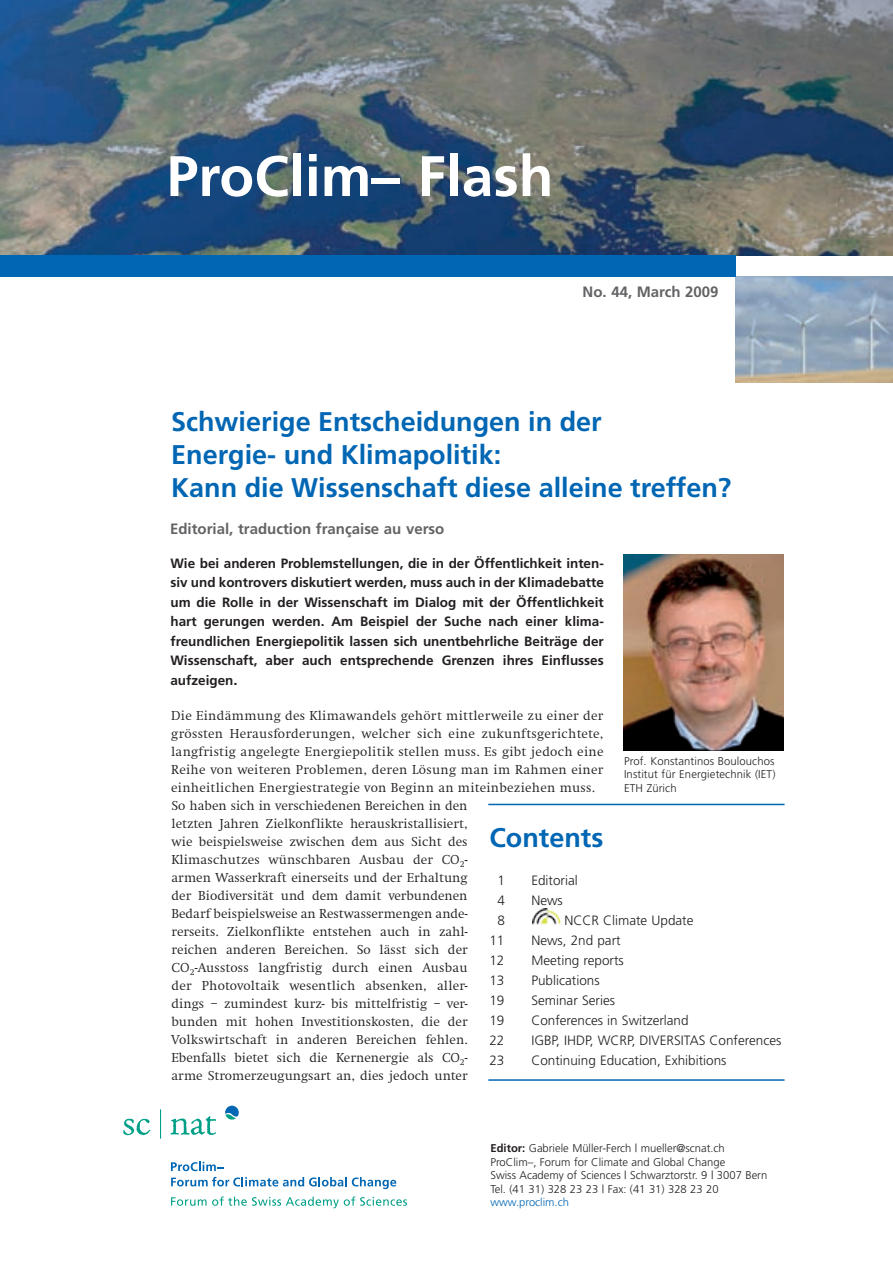
<style>
.page{position:relative;width:893px;height:1263px;background:#fff}
.page>*{position:absolute;margin:0;border:0;box-sizing:border-box;transform-origin:0 0}
.t1{font:700 57px "Frutiger";color:#fff}
.t2{font:700 27px/33px "Frutiger";color:#0166b3}
.t3{font:700 15px "Frutiger";color:#636366}
.t4{font:300 13.5px/18px "Swift";letter-spacing:.005em;color:#231f20;text-align:justify}
.t5{font:700 13.5px/19.5px "Frutiger";color:#231f20;text-align:justify}
.t6{font:300 13.5px "Frutiger";color:#231f20}
.t7{font:300 11.25px/13.5px "Frutiger";color:#231f20}
.t8{font:300 11.25px "Frutiger";color:#0166b3}
.s1{font-size:15px}
.s2{font-weight:700}
</style>
<div class="page">
<img style="left:0;top:0;width:893px;height:255px">
<img style="left:736px;top:276px;width:157px;height:106px">
<div style="left:0;top:255px;width:736px;height:21px;background:#0166b3"></div>
<svg style="left:123px;top:1119px;width:27px;height:16px"></svg>
<svg style="left:171px;top:1116px;width:45px;height:19px"></svg>
<svg style="left:160px;top:1109px;width:1px;height:29px"></svg>
<svg style="left:171px;top:1161px;width:53px;height:10px"></svg>
<svg style="left:171px;top:1177px;width:225px;height:12px"></svg>
<svg style="left:171px;top:1196px;width:236px;height:12px"></svg>
<svg style="left:225px;top:1106px;width:14px;height:14px"></svg>
<img style="left:624px;top:555px;width:160px;height:195px">
<hr style="left:488px;top:1079px;width:296px;height:2px;background:#0166b3">
<hr style="left:488px;top:804px;width:296px;height:1px;background:#0166b3">
<img style="left:533px;top:909px;width:28px;height:16px">
<h1 class="t1" style="left:167px;top:143px;width:388px">ProClim– Flash</h1>
<p class="t3" style="left:583px;top:283px;width:138px">No. 44, March 2009</p>
<h2 class="t2" style="left:171px;top:405px;width:562px">Schwierige Entscheidungen in der<br>Energie- und Klimapolitik:<br>Kann die Wissenschaft diese alleine treffen?</h2>
<p class="t3" style="left:170px;top:520px;width:276px">Editorial, traduction française au verso</p>
<p class="t5" style="left:170px;top:553px;width:435px">Wie bei anderen Problemstellungen, die in der Öffentlichkeit inten&shy;siv und kontrovers diskutiert werden, muss auch in der Klimadebatte um die Rolle in der Wissenschaft im Dialog mit der Öffentlichkeit hart gerungen werden. Am Beispiel der Suche nach einer klima&shy;freundlichen Energiepolitik lassen sich unentbehrliche Beiträge der Wissenschaft, aber auch entsprechende Grenzen ihres Einflusses aufzeigen<span class="s1">.</span></p>
<p class="t4" style="left:171px;top:707px;width:434px">Die Eindämmung des Klimawandels gehört mittlerweile zu einer der grössten Herausforderungen, welcher sich eine zukunftsgerichtete, langfristig angelegte Energiepolitik stellen muss. Es gibt jedoch eine Reihe von weiteren Problemen, deren Lösung man im Rahmen einer einheitlichen Energiestrategie von Beginn an miteinbeziehen muss.</p>
<p class="t7" style="left:624px;top:754px;width:153px;text-align:justify">Prof. Konstantinos Boulouchos Institut für Energietechnik (IET)<br>ETH Zürich</p>
<p class="t4" style="left:171px;top:797px;width:298px">So haben sich in verschiedenen Bereichen in den letzten Jahren Zielkonflikte herauskristallisiert, wie beispielsweise zwischen dem aus Sicht des Klimaschutzes wünschbaren Ausbau der CO<sub>2</sub>- armen Wasserkraft einerseits und der Erhaltung der Biodiversität und dem damit verbundenen Bedarf beispielsweise an Restwassermengen ande&shy;rerseits. Zielkonflikte entstehen auch in zahl&shy;reichen anderen Bereichen. So lässt sich der CO<sub>2</sub>-Ausstoss langfristig durch einen Ausbau der Photovoltaik wesentlich absenken, aller&shy;dings – zumindest kurz- bis mittelfristig – ver&shy;bunden mit hohen Investitionskosten, die der Volkswirtschaft in anderen Bereichen fehlen.<br>Ebenfalls bietet sich die Kernenergie als CO<sub>2</sub>- arme Stromerzeugungsart an, dies jedoch unter</p>
<h2 class="t2" style="left:489px;top:821px;width:115px">Contents</h2>
<p class="t6" style="left:498px;top:873px;width:9px">1</p>
<p class="t6" style="left:531px;top:873px;width:48px">Editorial</p>
<p class="t6" style="left:498px;top:892px;width:9px">4</p>
<p class="t6" style="left:531px;top:892px;width:33px">News</p>
<p class="t6" style="left:498px;top:912px;width:9px">8</p>
<p class="t6" style="left:564px;top:912px;width:131px">NCCR Climate Update</p>
<p class="t6" style="left:489px;top:932px;width:17px">11</p>
<p class="t6" style="left:531px;top:932px;width:91px">News, 2nd part</p>
<p class="t6" style="left:489px;top:952px;width:17px">12</p>
<p class="t6" style="left:531px;top:952px;width:94px">Meeting reports</p>
<p class="t6" style="left:489px;top:972px;width:17px">13</p>
<p class="t6" style="left:531px;top:972px;width:70px">Publications</p>
<p class="t6" style="left:489px;top:992px;width:17px">19</p>
<p class="t6" style="left:531px;top:992px;width:85px">Seminar Series</p>
<p class="t6" style="left:489px;top:1012px;width:17px">19</p>
<p class="t6" style="left:531px;top:1012px;width:159px">Conferences in Switzerland</p>
<p class="t6" style="left:489px;top:1032px;width:17px">22</p>
<p class="t6" style="left:531px;top:1032px;width:251px">IGBP, IHDP, WCRP, DIVERSITAS Conferences</p>
<p class="t6" style="left:489px;top:1052px;width:17px">23</p>
<p class="t6" style="left:531px;top:1052px;width:197px">Continuing Education, Exhibitions</p>
<p class="t7" style="left:490px;top:1141px;width:279px"><span class="s2">Editor:</span> Gabriele Müller-Ferch | mueller@scnat.ch ProClim–, Forum for Climate and Global Change<br>Swiss Academy of Sciences | Schwarztorstr. 9 | 3007 Bern Tel. (41 31) 328 23 23 | Fax: (41 31) 328 23 20</p>
<p class="t8" style="left:490px;top:1196px;width:80px">www.proclim.ch</p>
</div>
